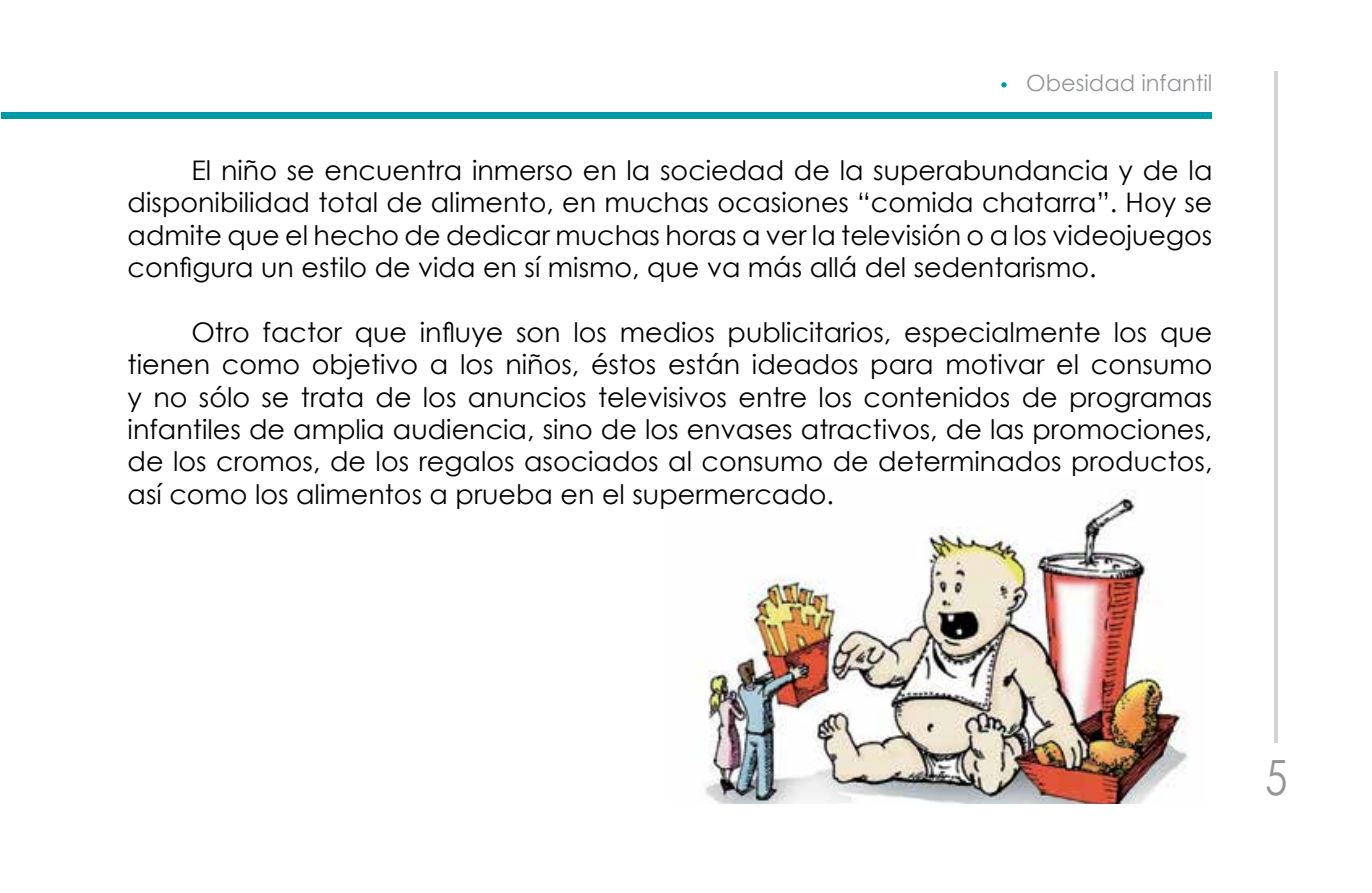
<style>
.page{position:relative;width:1372px;height:893px;background:#fff}
.page>*{position:absolute;margin:0;border:0;box-sizing:border-box;transform-origin:0 0}
.t1{font:48.6px "Century Gothic";color:#939598;scale:.83 1}
.t2{font:27px/32.4px "Century Gothic";color:#000;text-align:justify}
.t3{font:22.5px "Century Gothic";color:#939598}
</style>
<div class="page">
<hr style="left:1274px;top:71px;width:3px;height:671px;background:#d1d3d4">
<div style="left:2px;top:112px;width:1210px;height:6px;background:#0099a8"></div>
<svg style="left:1001px;top:82px;width:5px;height:6px"></svg>
<img style="left:696px;top:490px;width:492px;height:314px">
<p class="t3" style="left:1026px;top:67px;width:188px">Obesidad infantil</p>
<p class="t2" style="left:128px;top:153px;width:1086px;text-indent:64px">El niño se encuentra inmerso en la sociedad de la superabundancia y de la disponibilidad total de alimento, en muchas ocasiones “comida chatarra”. Hoy se admite que el hecho de dedicar muchas horas a ver la televisión o a los videojuegos configura un estilo de vida en sí mismo, que va más allá del sedentarismo.</p>
<p class="t2" style="left:128px;top:315px;width:1086px;text-indent:64px">Otro factor que influye son los medios publicitarios, especialmente los que tienen como objetivo a los niños, éstos están ideados para motivar el consumo y no sólo se trata de los anuncios televisivos entre los contenidos de programas infantiles de amplia audiencia, sino de los envases atractivos, de las promociones, de los cromos, de los regalos asociados al consumo de determinados productos, así como los alimentos a prueba en el supermercado.</p>
<h1 class="t1" style="left:1264px;top:743px;width:29px">5</h1>
</div>
